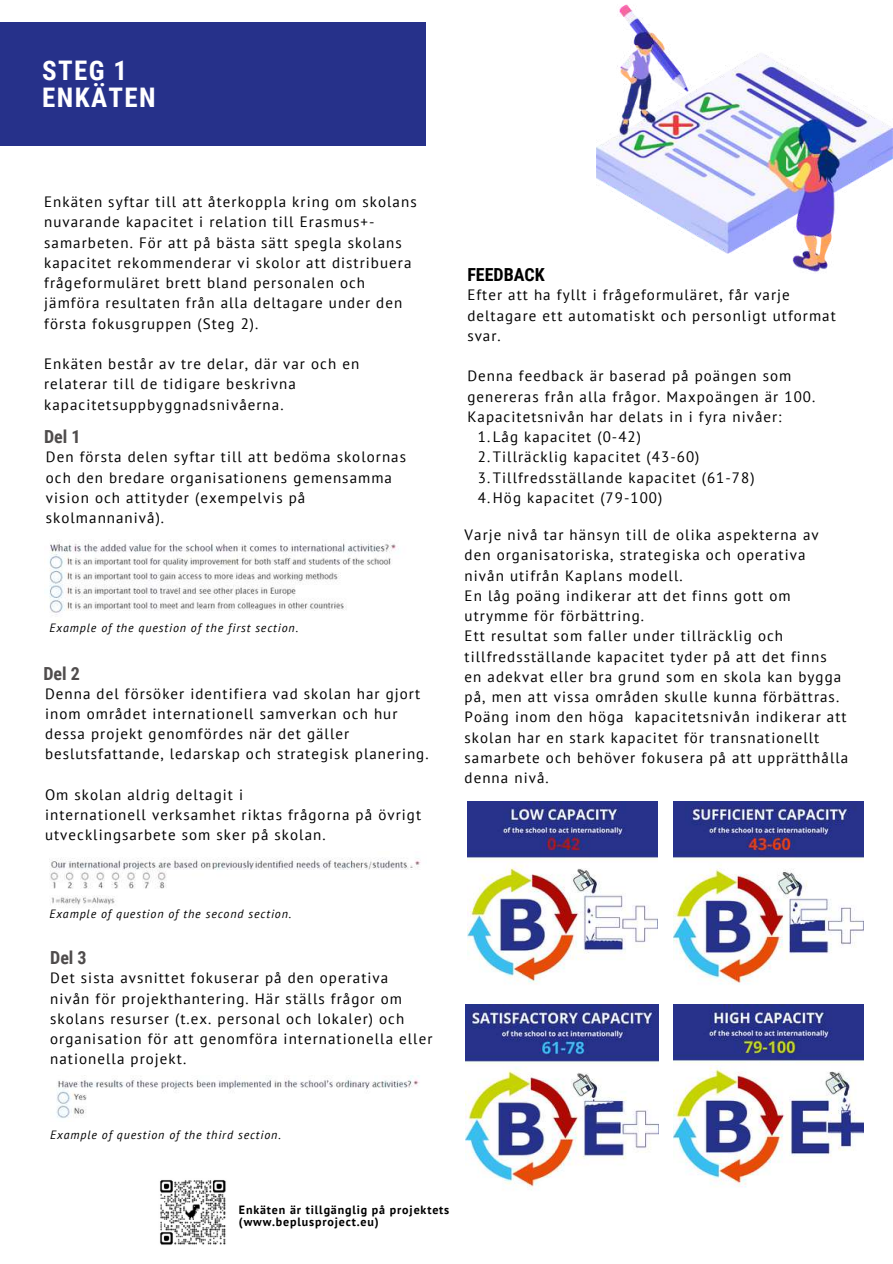
<style>
.page{position:relative;width:893px;height:1264px;background:#fff}
.page>*{position:absolute;margin:0;border:0;box-sizing:border-box;transform-origin:0 0}
.t1{font:700 27px/27px "Roboto Condensed";letter-spacing:.05em;color:#fff}
.t2{font:700 18px "Roboto Condensed";color:#4f4c4c}
.t3{font:700 18px "Roboto Condensed";color:#000}
.t4{font:15px/20.2px "PT Sans";letter-spacing:.07em;color:#000}
.t5{font:italic 12px "PT Sans";letter-spacing:.07em;color:#000}
.t6{font:700 12px/12px "PT Sans";letter-spacing:.07em;color:#000}
</style>
<div class="page">
<div style="left:0;top:22px;width:425px;height:124px;background:#26318a"></div>
<img style="left:596px;top:4px;width:296px;height:268px">
<img style="left:160px;top:1180px;width:66px;height:65px">
<img style="left:49px;top:540px;width:347px;height:82px">
<img style="left:49px;top:857px;width:372px;height:50px">
<img style="left:56px;top:1075px;width:363px;height:43px">
<img style="left:467px;top:801px;width:190px;height:183px">
<img style="left:673px;top:801px;width:190px;height:183px">
<img style="left:466px;top:1004px;width:192px;height:186px">
<img style="left:673px;top:1004px;width:190px;height:184px">
<h1 class="t1" style="left:42px;top:57px;width:115px">STEG 1<br>ENKÄTEN</h1>
<p class="t4" style="left:44px;top:191px;width:374px">Enkäten syftar till att återkoppla kring om skolans nuvarande kapacitet i relation till Erasmus+- samarbeten. För att på bästa sätt spegla skolans kapacitet rekommenderar vi skolor att distribuera frågeformuläret brett bland personalen och jämföra resultaten från alla deltagare under den första fokusgruppen (Steg 2).</p>
<p class="t4" style="left:44px;top:353px;width:316px">Enkäten består av tre delar, där var och en relaterar till de tidigare beskrivna kapacitetsuppbyggnadsnivåerna.</p>
<p class="t2" style="left:44px;top:426px;width:38px">Del 1</p>
<p class="t4" style="left:46px;top:446px;width:361px">Den första delen syftar till att bedöma skolornas och den bredare organisationens gemensamma vision och attityder (exempelvis på skolmannanivå).</p>
<p class="t5" style="left:50px;top:619px;width:250px">Example of the question of the first section.</p>
<p class="t2" style="left:43px;top:663px;width:38px">Del 2</p>
<p class="t4" style="left:45px;top:683px;width:385px">Denna del försöker identifiera vad skolan har gjort inom området internationell samverkan och hur dessa projekt genomfördes när det gäller beslutsfattande, ledarskap och strategisk planering.</p>
<p class="t4" style="left:45px;top:784px;width:377px">Om skolan aldrig deltagit i<br>internationell verksamhet riktas frågorna på övrigt utvecklingsarbete som sker på skolan.</p>
<p class="t3" style="left:467px;top:264px;width:79px">FEEDBACK</p>
<p class="t4" style="left:467px;top:284px;width:370px">Efter att ha fyllt i frågeformuläret, får varje deltagare ett automatiskt och personligt utformat svar.</p>
<p class="t4" style="left:467px;top:365px;width:349px">Denna feedback är baserad på poängen som genereras från alla frågor. Maxpoängen är 100.<br>Kapacitetsnivån har delats in i fyra nivåer:</p>
<p class="t4" style="left:478px;top:426px;width:278px">1.Låg kapacitet (0-42)<br>2.Tillräcklig kapacitet (43-60)<br>3.Tillfredsställande kapacitet (61-78)<br>4.Hög kapacitet (79-100)</p>
<p class="t4" style="left:464px;top:524px;width:385px">Varje nivå tar hänsyn till de olika aspekterna av den organisatoriska, strategiska och operativa nivån utifrån Kaplans modell.<br>En låg poäng indikerar att det finns gott om utrymme för förbättring.<br>Ett resultat som faller under tillräcklig och tillfredsställande kapacitet tyder på att det finns<br>en adekvat eller bra grund som en skola kan bygga på, men att vissa områden skulle kunna förbättras.<br>Poäng inom den höga kapacitetsnivån indikerar att skolan har en stark kapacitet för transnationellt samarbete och behöver fokusera på att upprätthålla denna nivå.</p>
<p class="t5" style="left:49px;top:905px;width:243px">Example of question of the second section.</p>
<p class="t2" style="left:50px;top:947px;width:38px">Del 3</p>
<p class="t4" style="left:50px;top:967px;width:384px">Det sista avsnittet fokuserar på den operativa<br>nivån för projekthantering. Här ställs frågor om skolans resurser (t.ex. personal och lokaler) och organisation för att genomföra internationella eller nationella projekt.</p>
<p class="t5" style="left:50px;top:1126px;width:232px">Example of question of the third section.</p>
<p class="t6" style="left:239px;top:1203px;width:212px">Enkäten är tillgänglig på projektets (www.beplusproject.eu)</p>
</div>
